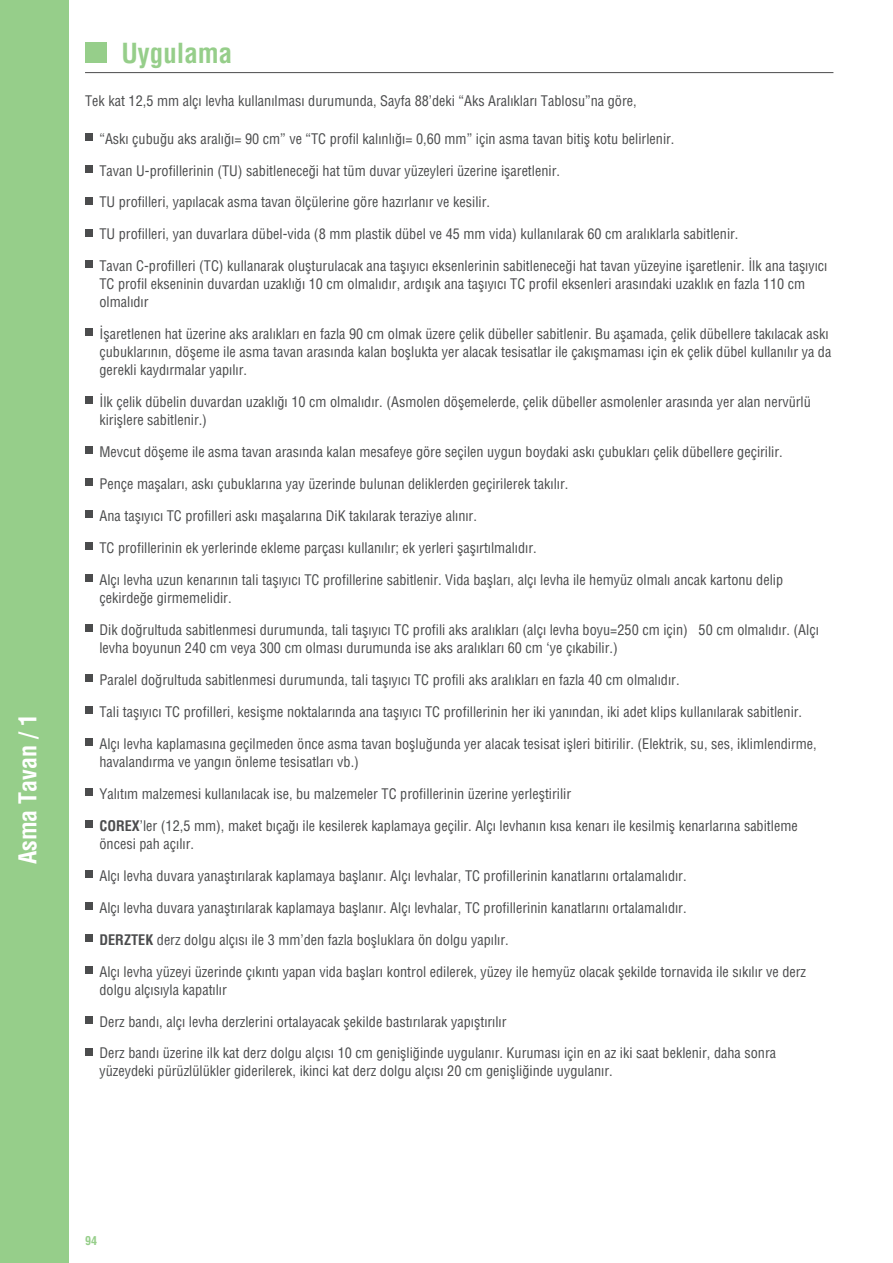
<style>
.page{position:relative;width:893px;height:1263px;background:#fff}
.page>*{position:absolute;margin:0;border:0;box-sizing:border-box;transform-origin:0 0}
.t1{font:700 27px "Helvetica Condensed Turk";color:#96ce8a}
.t2{font:700 24px "Helvetica Condensed Turk";color:#fff}
.t3{font:14.25px/18px "Helvetica Condensed";color:#4b4c4d}
.t4{font:700 12px "Helvetica Condensed Turk";color:#96ce8a}
.s1{font-family:"Helvetica Condensed Turk";font-weight:700}
</style>
<div class="page">
<div style="left:85px;top:43px;width:22px;height:20px;background:#96ce8a"></div>
<div style="left:85px;top:133px;width:8px;height:7px;background:#4b4c4d"></div>
<div style="left:85px;top:510px;width:8px;height:8px;background:#4b4c4d"></div>
<div style="left:85px;top:934px;width:8px;height:7px;background:#4b4c4d"></div>
<div style="left:85px;top:966px;width:8px;height:7px;background:#4b4c4d"></div>
<div style="left:85px;top:1016px;width:8px;height:7px;background:#4b4c4d"></div>
<div style="left:85px;top:1048px;width:8px;height:7px;background:#4b4c4d"></div>
<div style="left:85px;top:542px;width:8px;height:8px;background:#4b4c4d"></div>
<div style="left:85px;top:574px;width:8px;height:8px;background:#4b4c4d"></div>
<div style="left:85px;top:624px;width:8px;height:8px;background:#4b4c4d"></div>
<div style="left:85px;top:674px;width:8px;height:8px;background:#4b4c4d"></div>
<div style="left:85px;top:706px;width:8px;height:8px;background:#4b4c4d"></div>
<div style="left:85px;top:738px;width:8px;height:8px;background:#4b4c4d"></div>
<div style="left:85px;top:788px;width:8px;height:8px;background:#4b4c4d"></div>
<div style="left:85px;top:820px;width:8px;height:7px;background:#4b4c4d"></div>
<div style="left:85px;top:870px;width:8px;height:7px;background:#4b4c4d"></div>
<div style="left:85px;top:902px;width:8px;height:7px;background:#4b4c4d"></div>
<div style="left:85px;top:165px;width:8px;height:7px;background:#4b4c4d"></div>
<div style="left:85px;top:197px;width:8px;height:7px;background:#4b4c4d"></div>
<div style="left:85px;top:229px;width:8px;height:7px;background:#4b4c4d"></div>
<div style="left:85px;top:261px;width:8px;height:7px;background:#4b4c4d"></div>
<div style="left:85px;top:329px;width:8px;height:7px;background:#4b4c4d"></div>
<div style="left:85px;top:397px;width:8px;height:7px;background:#4b4c4d"></div>
<div style="left:85px;top:447px;width:8px;height:7px;background:#4b4c4d"></div>
<div style="left:85px;top:478px;width:8px;height:8px;background:#4b4c4d"></div>
<hr style="left:85px;top:72px;width:748px;height:1px;background:#4b4c4d">
<div style="left:0;top:0;width:68px;height:1263px;background:#96ce8a"></div>
<h2 class="t2" style="left:13px;top:864px;width:151px;rotate:-90deg">Asma Tavan / 1</h2>
<h1 class="t1" style="left:121px;top:37px;width:112px">Uygulama</h1>
<p class="t3" style="left:85px;top:92px;width:553px">Tek kat 12,5 mm alçı levha kullanılması durumunda, Sayfa 88’deki “Aks Aralıkları Tablosu”na göre,</p>
<p class="t3" style="left:99px;top:129px;width:576px">“Askı çubuğu aks aralığı= 90 cm” ve “TC profil kalınlığı= 0,60 mm” için asma tavan bitiş kotu belirlenir.</p>
<p class="t3" style="left:99px;top:161px;width:462px">Tavan U-profillerinin (TU) sabitleneceği hat tüm duvar yüzeyleri üzerine işaretlenir.</p>
<p class="t3" style="left:99px;top:193px;width:392px">TU profilleri, yapılacak asma tavan ölçülerine göre hazırlanır ve kesilir.</p>
<p class="t3" style="left:99px;top:225px;width:640px">TU profilleri, yan duvarlara dübel-vida (8 mm plastik dübel ve 45 mm vida) kullanılarak 60 cm aralıklarla sabitlenir.</p>
<p class="t3" style="left:99px;top:257px;width:729px">Tavan C-profilleri (TC) kullanarak oluşturulacak ana taşıyıcı eksenlerinin sabitleneceği hat tavan yüzeyine işaretlenir. İlk ana taşıyıcı<br>TC profil ekseninin duvardan uzaklığı 10 cm olmalıdır, ardışık ana taşıyıcı TC profil eksenleri arasındaki uzaklık en fazla 110 cm olmalıdır</p>
<p class="t3" style="left:99px;top:325px;width:733px">İşaretlenen hat üzerine aks aralıkları en fazla 90 cm olmak üzere çelik dübeller sabitlenir. Bu aşamada, çelik dübellere takılacak askı çubuklarının, döşeme ile asma tavan arasında kalan boşlukta yer alacak tesisatlar ile çakışmaması için ek çelik dübel kullanılır ya da gerekli kaydırmalar yapılır.</p>
<p class="t3" style="left:99px;top:393px;width:713px">İlk çelik dübelin duvardan uzaklığı 10 cm olmalıdır. (Asmolen döşemelerde, çelik dübeller asmolenler arasında yer alan nervürlü kirişlere sabitlenir.)</p>
<p class="t3" style="left:99px;top:443px;width:685px">Mevcut döşeme ile asma tavan arasında kalan mesafeye göre seçilen uygun boydaki askı çubukları çelik dübellere geçirilir.</p>
<p class="t3" style="left:99px;top:475px;width:470px">Pençe maşaları, askı çubuklarına yay üzerinde bulunan deliklerden geçirilerek takılır.</p>
<p class="t3" style="left:99px;top:507px;width:379px">Ana taşıyıcı TC profilleri askı maşalarına DiK takılarak teraziye alınır.</p>
<p class="t3" style="left:99px;top:539px;width:439px">TC profillerinin ek yerlerinde ekleme parçası kullanılır; ek yerleri şaşırtılmalıdır.</p>
<p class="t3" style="left:99px;top:571px;width:685px">Alçı levha uzun kenarının tali taşıyıcı TC profillerine sabitlenir. Vida başları, alçı levha ile hemyüz olmalı ancak kartonu delip çekirdeğe girmemelidir.</p>
<p class="t3" style="left:99px;top:620px;width:721px">Dik doğrultuda sabitlenmesi durumunda, tali taşıyıcı TC profili aks aralıkları (alçı levha boyu=250 cm için) 50 cm olmalıdır. (Alçı levha boyunun 240 cm veya 300 cm olması durumunda ise aks aralıkları 60 cm ‘ye çıkabilir.)</p>
<p class="t3" style="left:99px;top:670px;width:582px">Paralel doğrultuda sabitlenmesi durumunda, tali taşıyıcı TC profili aks aralıkları en fazla 40 cm olmalıdır.</p>
<p class="t3" style="left:99px;top:702px;width:704px">Tali taşıyıcı TC profilleri, kesişme noktalarında ana taşıyıcı TC profillerinin her iki yanından, iki adet klips kullanılarak sabitlenir.</p>
<p class="t3" style="left:99px;top:734px;width:719px">Alçı levha kaplamasına geçilmeden önce asma tavan boşluğunda yer alacak tesisat işleri bitirilir. (Elektrik, su, ses, iklimlendirme, havalandırma ve yangın önleme tesisatları vb.)</p>
<p class="t3" style="left:99px;top:784px;width:473px">Yalıtım malzemesi kullanılacak ise, bu malzemeler TC profillerinin üzerine yerleştirilir</p>
<p class="t3" style="left:99px;top:816px;width:700px"><span class="s1">COREX</span>’ler (12,5 mm), maket bıçağı ile kesilerek kaplamaya geçilir. Alçı levhanın kısa kenarı ile kesilmiş kenarlarına sabitleme öncesi pah açılır.</p>
<p class="t3" style="left:99px;top:866px;width:589px">Alçı levha duvara yanaştırılarak kaplamaya başlanır. Alçı levhalar, TC profillerinin kanatlarını ortalamalıdır.</p>
<p class="t3" style="left:99px;top:898px;width:589px">Alçı levha duvara yanaştırılarak kaplamaya başlanır. Alçı levhalar, TC profillerinin kanatlarını ortalamalıdır.</p>
<p class="t3" style="left:99px;top:930px;width:411px"><span class="s1">DERZTEK</span> derz dolgu alçısı ile 3 mm’den fazla boşluklara ön dolgu yapılır.</p>
<p class="t3" style="left:99px;top:962px;width:708px">Alçı levha yüzeyi üzerinde çıkıntı yapan vida başları kontrol edilerek, yüzey ile hemyüz olacak şekilde tornavida ile sıkılır ve derz dolgu alçısıyla kapatılır</p>
<p class="t3" style="left:99px;top:1012px;width:409px">Derz bandı, alçı levha derzlerini ortalayacak şekilde bastırılarak yapıştırılır</p>
<p class="t3" style="left:99px;top:1044px;width:678px">Derz bandı üzerine ilk kat derz dolgu alçısı 10 cm genişliğinde uygulanır. Kuruması için en az iki saat beklenir, daha sonra yüzeydeki pürüzlülükler giderilerek, ikinci kat derz dolgu alçısı 20 cm genişliğinde uygulanır.</p>
<p class="t4" style="left:85px;top:1233px;width:13px">94</p>
</div>
